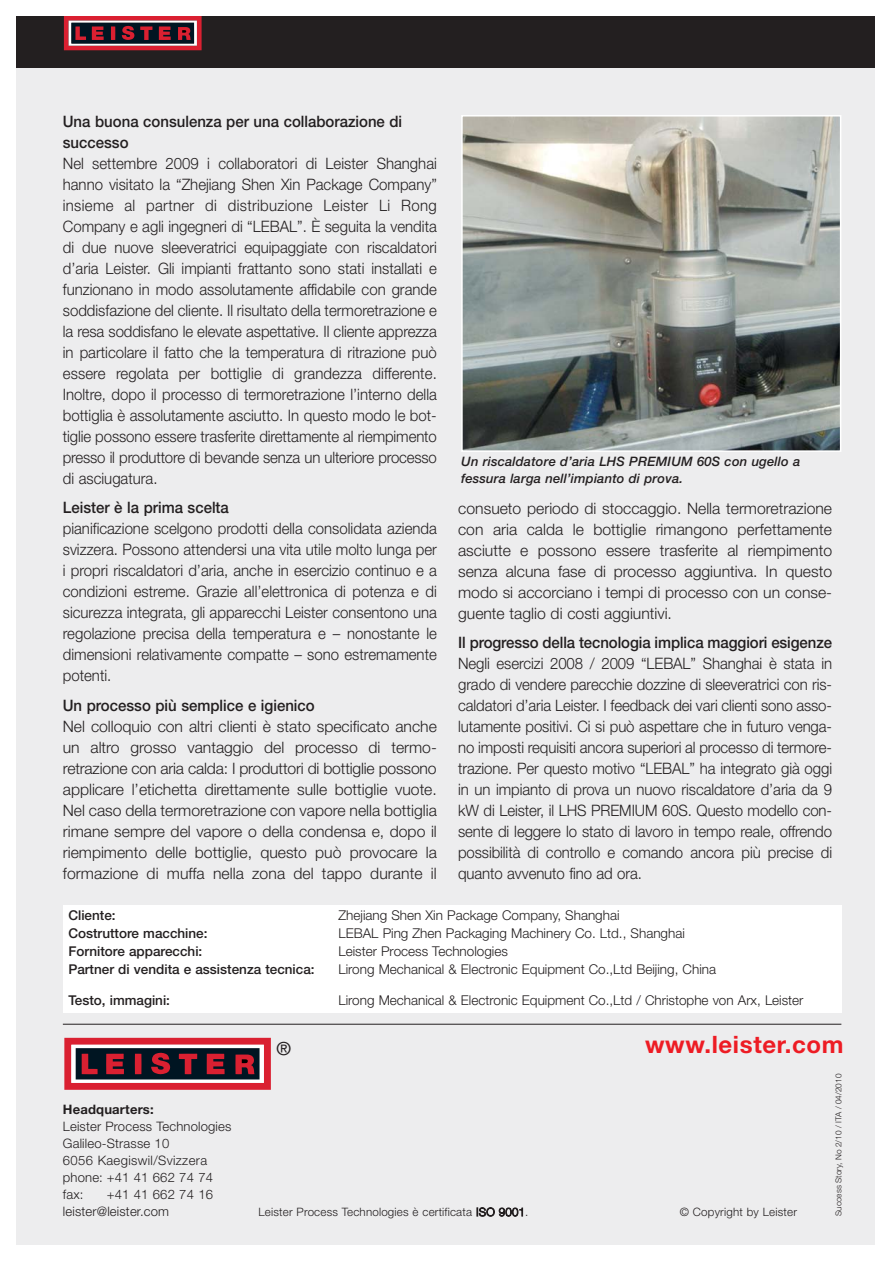
<style>
.page{position:relative;width:893px;height:1263px;background:#fff}
.page>*{position:absolute;margin:0;border:0;box-sizing:border-box;transform-origin:0 0}
.t1{font:700 24px "Helvetica Neue";letter-spacing:.03em;color:#ed1c24}
.t2{font:18px "Helvetica";color:#231f20}
.t3{font:300 15.75px/21px "Helvetica Neue";color:#231f20;text-align:justify;scale:.95 1}
.t4{font:300 15.75px/21px "Helvetica Neue";color:#231f20;text-align:justify}
.t5{font:500 15.75px/21px "Helvetica Neue";color:#231f20;scale:.95 1}
.t6{font:300 13.5px "Helvetica Neue";color:#231f20}
.t7{font:500 13.5px "Helvetica Neue";color:#231f20}
.t8{font:300 13.05px/17px "Helvetica Neue";letter-spacing:.015em;color:#231f20}
.t9{font:italic 500 13.05px/16.5px "Helvetica Neue";letter-spacing:.01em;color:#231f20}
.t10{font:700 13.05px "Helvetica Neue";letter-spacing:.015em;color:#231f20}
.t11{font:300 11.55px "Helvetica Neue";letter-spacing:.015em;color:#231f20}
.t12{font:300 8.25px "Helvetica Neue";color:#231f20}
</style>
<div class="page">
<div style="left:16px;top:16px;width:858px;height:1229px;background:#ededee"></div>
<div style="left:16px;top:16px;width:858px;height:52px;background:#231f20"></div>
<svg style="left:64px;top:16px;width:137px;height:34px"></svg>
<hr style="left:63px;top:1024px;width:778px;height:1px;background:#231f20">
<img style="left:464px;top:118px;width:374px;height:331px">
<div style="left:461px;top:115px;width:380px;height:337px;border:2px solid #fff"></div>
<svg style="left:64px;top:1038px;width:207px;height:52px"></svg>
<div style="left:63px;top:905px;width:778px;height:107px;background:#fff"></div>
<p class="t5" style="left:63px;top:112px;width:359px">Una buona consulenza per una collaborazione di successo</p>
<p class="t3" style="left:63px;top:154px;width:395px">Nel settembre 2009 i collaboratori di Leister Shanghai hanno visitato la “Zhejiang Shen Xin Package Company” insieme al partner di distribuzione Leister Li Rong Company e agli ingegneri di “LEBAL”. È seguita la vendita di due nuove sleeveratrici equipaggiate con riscaldatori d’aria Leister. Gli impianti frattanto sono stati installati e funzionano in modo assolutamente affidabile con grande soddisfazione del cliente. Il risultato della termoretrazione e la resa soddisfano le elevate aspettative. Il cliente apprezza in particolare il fatto che la temperatura di ritrazione può essere regolata per bottiglie di grandezza differente.<br>Inoltre, dopo il processo di termoretrazione l’interno della bottiglia è assolutamente asciutto. In questo modo le bot&shy;tiglie possono essere trasferite direttamente al riempimento presso il produttore di bevande senza un ulteriore processo di asciugatura.</p>
<p class="t5" style="left:63px;top:499px;width:176px">Leister è la prima scelta</p>
<p class="t3" style="left:63px;top:520px;width:395px">pianificazione scelgono prodotti della consolidata azienda svizzera. Possono attendersi una vita utile molto lunga per i propri riscaldatori d’aria, anche in esercizio continuo e a condizioni estreme. Grazie all’elettronica di potenza e di sicurezza integrata, gli apparecchi Leister consentono una regolazione precisa della temperatura e – nonostante le dimensioni relativamente compatte – sono estremamente potenti.</p>
<p class="t5" style="left:63px;top:696px;width:267px">Un processo più semplice e igienico</p>
<p class="t4" style="left:63px;top:717px;width:375px">Nel colloquio con altri clienti è stato specificato anche un altro grosso vantaggio del processo di termo&shy;retrazione con aria calda: I produttori di bottiglie possono applicare l’etichetta direttamente sulle bottiglie vuote.<br>Nel caso della termoretrazione con vapore nella bottiglia rimane sempre del vapore o della condensa e, dopo il riempimento delle bottiglie, questo può provocare la formazione di muffa nella zona del tappo durante il</p>
<p class="t9" style="left:461px;top:455px;width:341px">Un riscaldatore d’aria LHS PREMIUM 60S con ugello a fessura larga nell’impianto di prova.</p>
<p class="t4" style="left:458px;top:499px;width:375px">consueto periodo di stoccaggio. Nella termoretrazione con aria calda le bottiglie rimangono perfettamente asciutte e possono essere trasferite al riempimento senza alcuna fase di processo aggiuntiva. In questo modo si accorciano i tempi di processo con un conse&shy;guente taglio di costi aggiuntivi.</p>
<p class="t5" style="left:458px;top:634px;width:395px">Il progresso della tecnologia implica maggiori esigenze</p>
<p class="t3" style="left:458px;top:655px;width:395px">Negli esercizi 2008 / 2009 “LEBAL” Shanghai è stata in grado di vendere parecchie dozzine di sleeveratrici con ris&shy;caldatori d’aria Leister. I feedback dei vari clienti sono asso&shy;lutamente positivi. Ci si può aspettare che in futuro venga&shy;no imposti requisiti ancora superiori al processo di termore&shy;trazione. Per questo motivo “LEBAL” ha integrato già oggi in un impianto di prova un nuovo riscaldatore d’aria da 9 kW di Leister, il LHS PREMIUM 60S. Questo modello con&shy;sente di leggere lo stato di lavoro in tempo reale, offrendo possibilità di controllo e comando ancora più precise di quanto avvenuto fino ad ora.</p>
<p class="t7" style="left:68px;top:911px;width:49px">Cliente:</p>
<p class="t6" style="left:338px;top:911px;width:282px">Zhejiang Shen Xin Package Company, Shanghai</p>
<p class="t7" style="left:68px;top:929px;width:141px">Costruttore macchine:</p>
<p class="t6" style="left:338px;top:929px;width:348px">LEBAL Ping Zhen Packaging Machinery Co. Ltd., Shanghai</p>
<p class="t7" style="left:68px;top:947px;width:135px">Fornitore apparecchi:</p>
<p class="t6" style="left:338px;top:947px;width:171px">Leister Process Technologies</p>
<p class="t7" style="left:68px;top:965px;width:248px">Partner di vendita e assistenza tecnica:</p>
<p class="t6" style="left:338px;top:965px;width:379px">Lirong Mechanical &amp; Electronic Equipment Co.,Ltd Beijing, China</p>
<p class="t7" style="left:68px;top:995px;width:103px">Testo, immagini:</p>
<p class="t6" style="left:338px;top:995px;width:466px">Lirong Mechanical &amp; Electronic Equipment Co.,Ltd / Christophe von Arx, Leister</p>
<p class="t10" style="left:63px;top:1105px;width:92px">Headquarters:</p>
<p class="t8" style="left:63px;top:1119px;width:170px">Leister Process Technologies<br>Galileo-Strasse 10<br>6056 Kaegiswil/Svizzera phone: +41 41 662 74 74 fax:</p>
<p class="t8" style="left:63px;top:1187px;width:152px;text-indent:44px">+41 41 662 74 16 leister@leister.com</p>
<p class="t2" style="left:277px;top:1042px;width:15px">®</p>
<p class="t11" style="left:258px;top:1208px;width:271px">Leister Process Technologies è certificata ISO 9001.</p>
<h1 class="t1" style="left:645px;top:1036px;width:200px">www.leister.com</h1>
<p class="t11" style="left:679px;top:1208px;width:119px">© Copyright by Leister</p>
<p class="t12" style="left:835px;top:1216px;width:143px;rotate:-90deg">Success Story, No 2/10 / ITA / 04/2010</p>
</div>
